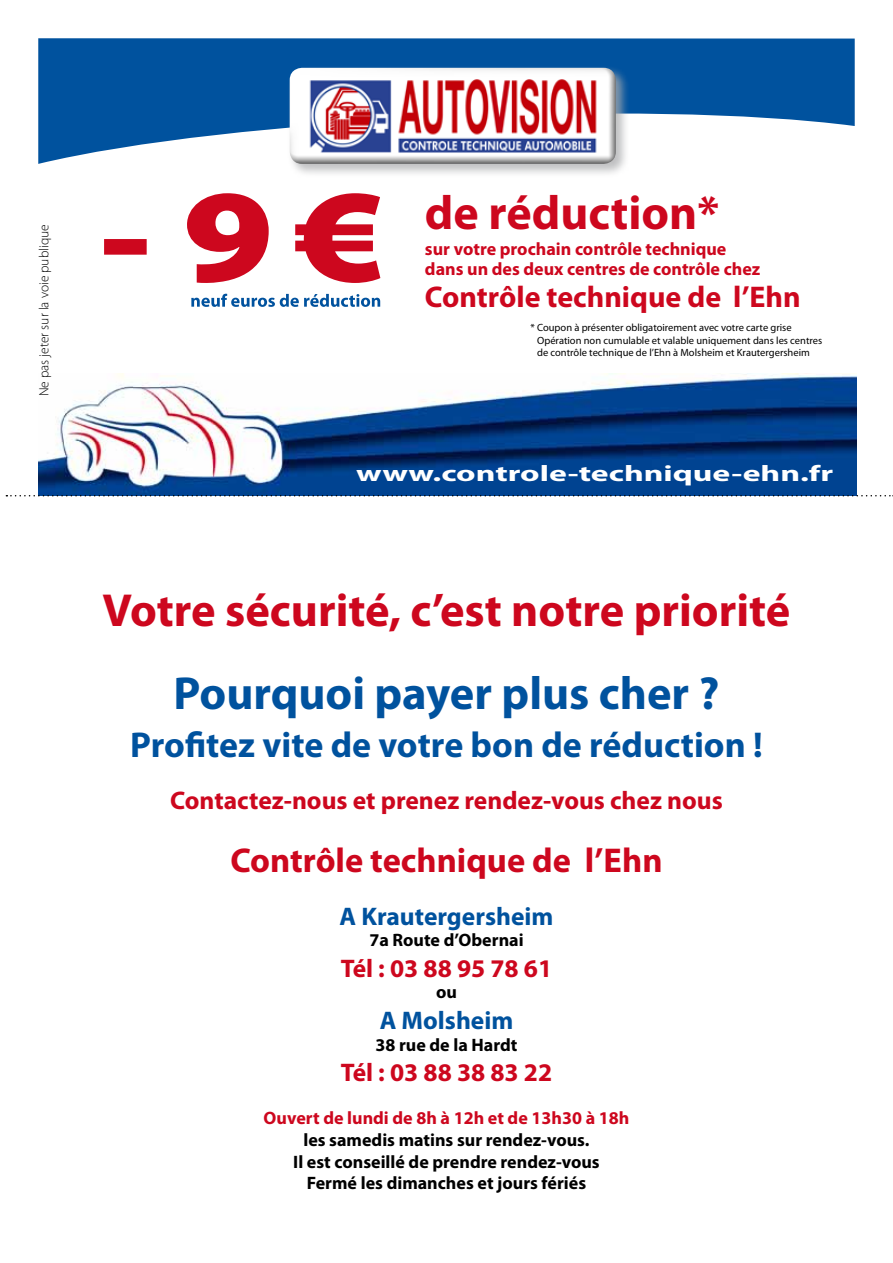
<style>
.page{position:relative;width:893px;height:1263px;background:#fff}
.page>*{position:absolute;margin:0;border:0;box-sizing:border-box;transform-origin:0 0}
.t1{font:700 48px "Myriad Pro";color:#cd071e}
.t2{font:700 46.5px "Myriad Pro";color:#cd071e}
.t3{font:700 46.5px "Myriad Pro";color:#00529e}
.t4{font:700 36px "Myriad Pro";color:#00529e}
.t5{font:700 34.5px "Myriad Pro";color:#cd071e}
.t6{font:700 30px "Myriad Pro";color:#cd071e}
.t7{font:700 25.5px "Myriad Pro";color:#cd071e}
.t8{font:700 25.5px "Myriad Pro";color:#00529e}
.t9{font:700 22.5px "Myriad Pro";color:#fff;scale:1.5 1}
.t10{font:700 18px/21.6px "Myriad Pro";color:#000;text-align:center}
.t11{font:700 18px/20.2px "Myriad Pro";color:#cd071e}
.t12{font:300 13.5px "Myriad Pro";color:#000}
.t13{font:10.5px/12.6px "Myriad Pro";color:#000}
</style>
<div class="page">
<svg style="left:38px;top:38px;width:817px;height:126px;fill:#00529e"></svg>
<div style="left:287px;top:66px;width:343px;height:112px;background:#abacae;opacity:.75"></div>
<img style="left:290px;top:68px;width:326px;height:96px">
<img style="left:38px;top:373px;width:818px;height:122px">
<svg style="left:104px;top:193px;width:276px;height:90px"></svg>
<svg style="left:6px;top:495px;width:887px;height:1px"></svg>
<svg style="left:191px;top:294px;width:189px;height:13px"></svg>
<p class="t12" style="left:36px;top:396px;width:174px;rotate:-90deg">Ne pas jeter sur la voie publique</p>
<h1 class="t1" style="left:425px;top:182px;width:296px">de réduction*</h1>
<h3 class="t11" style="left:425px;top:238px;width:337px">sur votre prochain contrôle technique dans un des deux centres de contrôle chez</h3>
<h3 class="t6" style="left:425px;top:277px;width:377px">Contrôle technique de l’Ehn</h3>
<p class="t13" style="left:537px;top:321px;width:287px;text-indent:-7px">* Coupon à présenter obligatoirement avec votre carte grise<br>Opération non cumulable et valable uniquement dans les centres de contrôle technique de l’Ehn à Molsheim et Krautergersheim</p>
<h3 class="t9" style="left:356px;top:459px;width:320px">www.controle-technique-ehn.fr</h3>
<h2 class="t2" style="left:102px;top:580px;width:690px">Votre sécurité, c’est notre priorité</h2>
<h2 class="t3" style="left:174px;top:663px;width:547px">Pourquoi payer plus cher ?</h2>
<h3 class="t4" style="left:130px;top:721px;width:634px">Profitez vite de votre bon de réduction !</h3>
<h3 class="t7" style="left:170px;top:784px;width:554px">Contactez-nous et prenez rendez-vous chez nous</h3>
<h3 class="t5" style="left:230px;top:838px;width:434px">Contrôle technique de l’Ehn</h3>
<h3 class="t8" style="left:339px;top:899px;width:215px">A Krautergersheim</h3>
<h3 class="t10" style="left:369px;top:929px;width:156px">7a Route d’Obernai</h3>
<h3 class="t7" style="left:341px;top:951px;width:213px">Tél : 03 88 95 78 61</h3>
<h3 class="t10" style="left:436px;top:981px;width:22px">ou</h3>
<h3 class="t8" style="left:380px;top:1004px;width:135px">A Molsheim</h3>
<h3 class="t10" style="left:375px;top:1033px;width:143px">38 rue de la Hardt</h3>
<h3 class="t7" style="left:341px;top:1056px;width:213px">Tél : 03 88 38 83 22</h3>
<h3 class="t11" style="left:264px;top:1107px;width:367px">Ouvert de lundi de 8h à 12h et de 13h30 à 18h</h3>
<h3 class="t10" style="left:293px;top:1128px;width:308px">les samedis matins sur rendez-vous.<br>Il est conseillé de prendre rendez-vous<br>Fermé les dimanches et jours fériés</h3>
</div>
